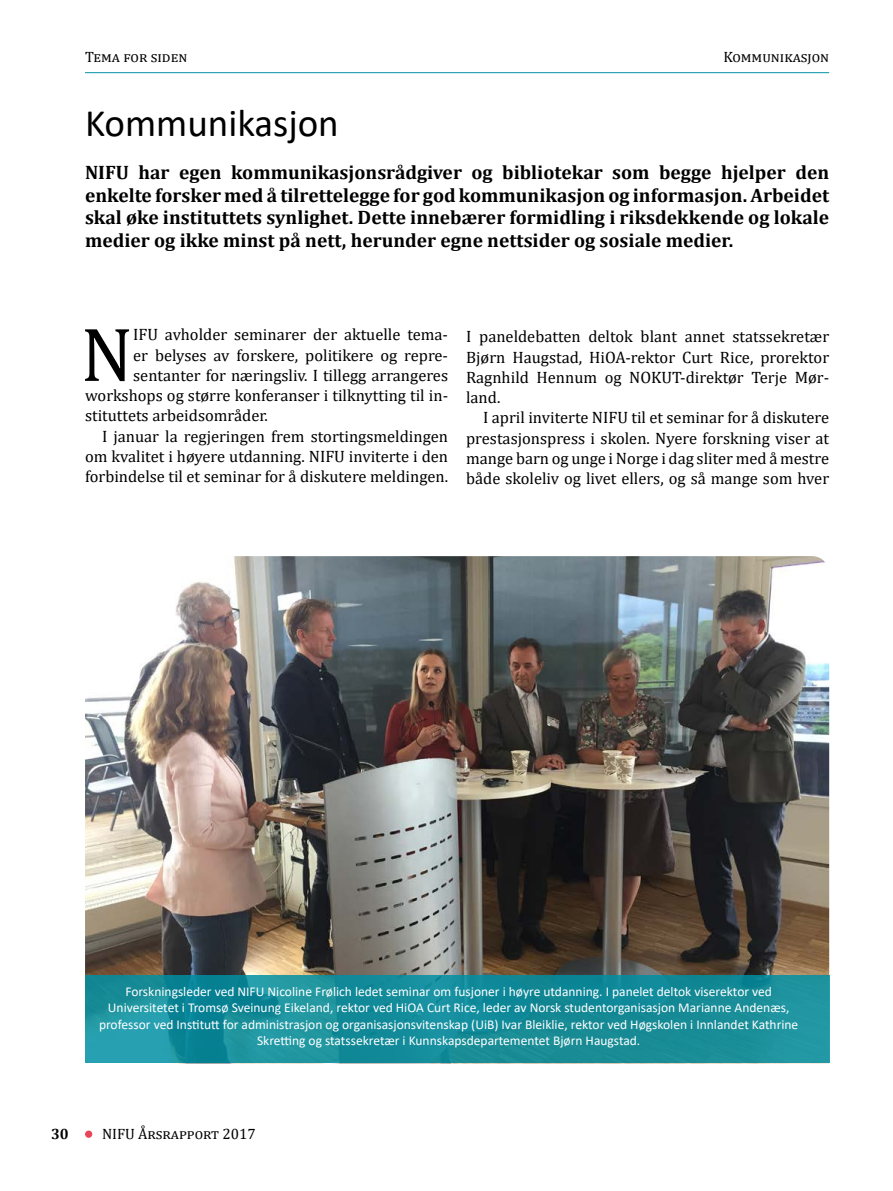
<style>
.page{position:relative;width:893px;height:1191px;background:#fff}
.page>*{position:absolute;margin:0;border:0;box-sizing:border-box;transform-origin:0 0}
.t1{font:77.25px "Cambria";color:#000}
.t2{font:39px "Calibri";color:#000}
.t3{font:700 19.5px/22.5px "Cambria";color:#000;text-align:justify}
.t4{font:16.5px/20.2px "Cambria";color:#000;text-align:justify}
.t5{font:15px "Cambria";color:#000}
.t6{font:700 15px "Cambria";color:#000}
.t7{font:13.5px/16.2px "Calibri";color:#fff;text-align:center}
</style>
<div class="page">
<div style="left:85px;top:1130px;width:7px;height:7px;background:#e94558;border-radius:50%"></div>
<hr style="left:85px;top:72px;width:744px;height:1px;background:#0090a4">
<img style="left:85px;top:556px;width:744px;height:419px">
<svg style="left:85px;top:975px;width:744px;height:88px;background:#168d9a"></svg>
<p class="t5" style="left:85px;top:48px;width:104px">Tema for siden</p>
<p class="t5" style="left:723px;top:48px;width:107px">Kommunikasjon</p>
<h2 class="t2" style="left:85px;top:96px;width:255px">Kommunikasjon</h2>
<p class="t3" style="left:85px;top:161px;width:746px">NIFU har egen kommunikasjonsrådgiver og bibliotekar som begge hjelper den enkelte forsker med å tilrettelegge for god kommunikasjon og informasjon. Arbeidet skal øke instituttets synlighet. Dette innebærer formidling i riksdekkende og lokale medier og ikke minst på nett, herunder egne nettsider og sosiale medier.</p>
<h1 class="t1" style="left:81px;top:309px;width:54px">N</h1>
<p class="t4" style="left:133px;top:324px;width:316px">IFU avholder seminarer der aktuelle tema-</p>
<p class="t4" style="left:133px;top:345px;width:316px">er belyses av forskere, politikere og repre-</p>
<p class="t4" style="left:133px;top:365px;width:316px">sentanter for næringsliv. I tillegg arrangeres</p>
<p class="t4" style="left:85px;top:385px;width:365px">workshops og større konferanser i tilknytting til in-</p>
<p class="t4" style="left:85px;top:405px;width:184px">stituttets arbeidsområder.</p>
<p class="t4" style="left:102px;top:426px;width:348px">I januar la regjeringen frem stortingsmeldingen</p>
<p class="t4" style="left:85px;top:446px;width:365px">om kvalitet i høyere utdanning. NIFU inviterte i den</p>
<p class="t4" style="left:85px;top:466px;width:365px">forbindelse til et seminar for å diskutere meldingen.</p>
<p class="t4" style="left:466px;top:327px;width:365px">I paneldebatten deltok blant annet statssekretær Bjørn Haugstad, HiOA-rektor Curt Rice, prorektor Ragnhild Hennum og NOKUT-direktør Terje Mør&shy;land.</p>
<p class="t4" style="left:466px;top:407px;width:365px;text-indent:17px">I april inviterte NIFU til et seminar for å diskutere prestasjonspress i skolen. Nyere forskning viser at mange barn og unge i Norge i dag sliter med å mestre både skoleliv og livet ellers, og så mange som hver</p>
<p class="t6" style="left:51px;top:1123px;width:19px">30</p>
<p class="t7" style="left:99px;top:983px;width:701px">Forskningsleder ved NIFU Nicoline Frølich ledet seminar om fusjoner i høyre utdanning. I panelet deltok viserektor ved Universitetet i Tromsø Sveinung Eikeland, rektor ved HiOA Curt Rice, leder av Norsk studentorganisasjon Marianne Andenæs, professor ved Institutt for administrasjon og organisasjonsvitenskap (UiB) Ivar Bleiklie, rektor ved Høgskolen i Innlandet Kathrine Skretting og statssekretær i Kunnskapsdepartementet Bjørn Haugstad.</p>
<p class="t5" style="left:102px;top:1124px;width:155px">NIFU Årsrapport 2017</p>
</div>
